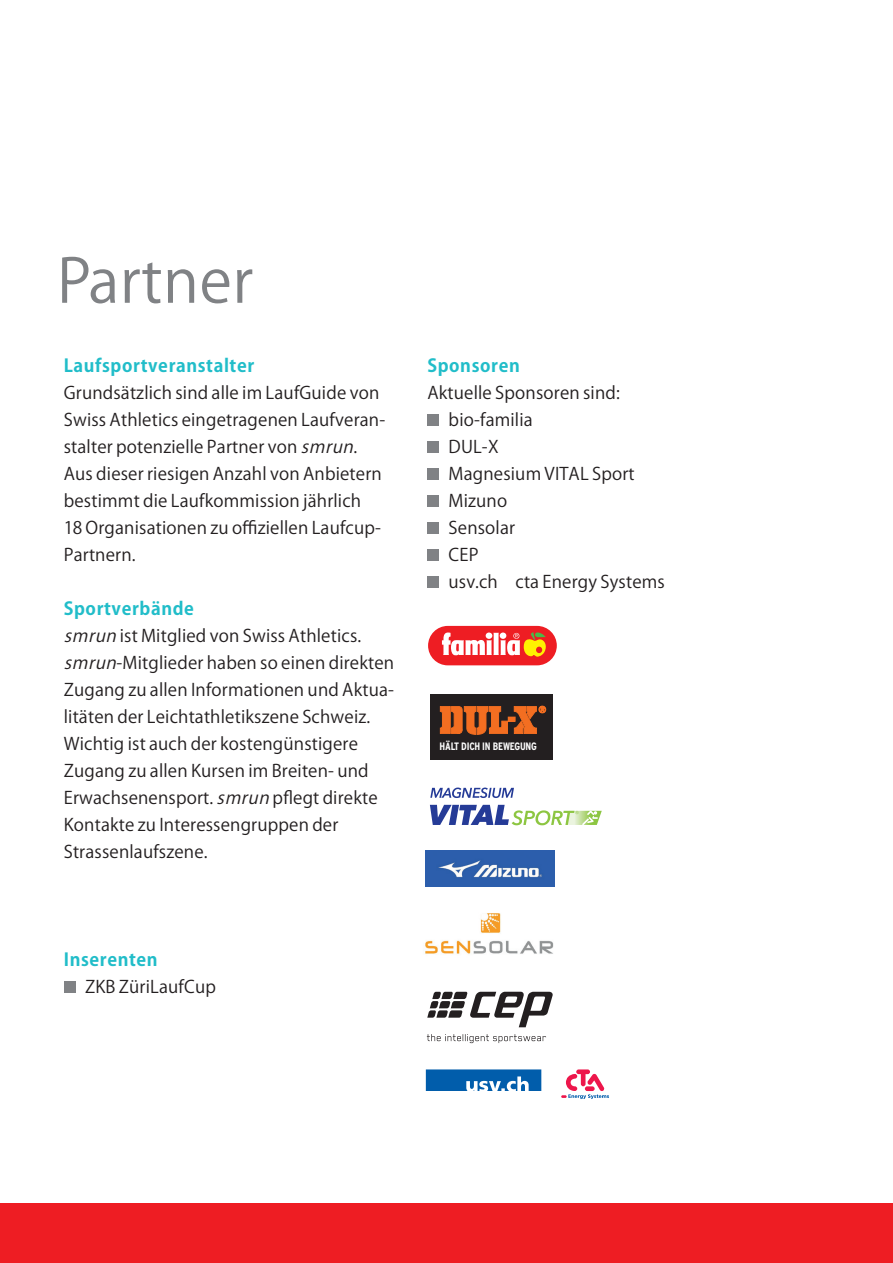
<style>
.page{position:relative;width:893px;height:1263px;background:#fff}
.page>*{position:absolute;margin:0;border:0;box-sizing:border-box;transform-origin:0 0}
.titel{font:60px "Koz Go Pro";letter-spacing:.01em;color:#808285}
.ut{font:700 17.7px "Koz Go Pro";letter-spacing:.035em;color:#21bdc9}
.gt{font:17.25px/27px "Koz Go Pro";letter-spacing:.01em;color:#231f20}
.t1{font:700 condensed 10.65px "Interstate";letter-spacing:-.02em;color:#fff}
.s1{font-style:italic}
</style>
<div class="page">
<div style="left:0;top:1203px;width:893px;height:60px;background:#ee1d23"></div>
<div style="left:427px;top:414px;width:12px;height:12px;background:#808285"></div>
<div style="left:427px;top:441px;width:12px;height:12px;background:#808285"></div>
<div style="left:427px;top:468px;width:12px;height:12px;background:#808285"></div>
<div style="left:427px;top:495px;width:12px;height:12px;background:#808285"></div>
<div style="left:427px;top:522px;width:12px;height:12px;background:#808285"></div>
<div style="left:427px;top:549px;width:12px;height:12px;background:#808285"></div>
<div style="left:427px;top:576px;width:12px;height:12px;background:#808285"></div>
<div style="left:64px;top:981px;width:11px;height:12px;background:#808285"></div>
<div style="left:428px;top:626px;width:129px;height:39px;background:#ee1d23;border-radius:20px"></div>
<svg style="left:442px;top:632px;width:104px;height:25px"></svg>
<div style="left:430px;top:694px;width:122px;height:66px;background:#231f20"></div>
<svg style="left:440px;top:706px;width:106px;height:28px"></svg>
<svg style="left:430px;top:787px;width:84px;height:11px"></svg>
<svg style="left:430px;top:805px;width:172px;height:20px"></svg>
<img style="left:426px;top:851px;width:129px;height:36px">
<img style="left:425px;top:913px;width:129px;height:41px">
<svg style="left:427px;top:992px;width:126px;height:35px"></svg>
<svg style="left:427px;top:1034px;width:119px;height:9px"></svg>
<svg style="left:561px;top:1069px;width:48px;height:30px"></svg>
<svg style="left:426px;top:1069px;width:115px;height:22px;background:#2b77b8"></svg>
<p class="titel" style="left:57px;top:242px;width:198px">Partner</p>
<p class="ut" style="left:64px;top:354px;width:192px">Laufsportveranstalter</p>
<p class="gt" style="left:64px;top:379px;width:323px">Grundsätzlich sind alle im LaufGuide von Swiss Athletics eingetragenen Laufveran&shy;stalter potenzielle Partner von <span class="s1">smrun</span>.<br>Aus dieser riesigen Anzahl von Anbietern bestimmt die Laufkommission jährlich<br>18 Organisationen zu offiziellen Laufcup-Partnern.</p>
<p class="ut" style="left:64px;top:597px;width:132px">Sportverbände</p>
<p class="gt" style="left:64px;top:622px;width:299px"><span class="s1">smrun</span> ist Mitglied von Swiss Athletics.</p>
<p class="gt" style="left:64px;top:649px;width:332px"><span class="s1">smrun</span>-Mitglieder haben so einen direkten Zugang zu allen Informationen und Aktua&shy;litäten der Leichtathletikszene Schweiz.<br>Wichtig ist auch der kostengünstigere Zugang zu allen Kursen im Breiten- und Erwachsenensport. <span class="s1">smrun</span> pflegt direkte Kontakte zu Interessengruppen der Strassenlaufszene.</p>
<p class="ut" style="left:427px;top:354px;width:94px">Sponsoren</p>
<p class="gt" style="left:427px;top:379px;width:194px">Aktuelle Sponsoren sind:</p>
<p class="gt" style="left:449px;top:406px;width:86px">bio-familia</p>
<p class="gt" style="left:449px;top:433px;width:51px">DUL-X</p>
<p class="gt" style="left:449px;top:460px;width:188px">Magnesium VITAL Sport</p>
<p class="gt" style="left:449px;top:487px;width:60px">Mizuno</p>
<p class="gt" style="left:449px;top:514px;width:68px">Sensolar</p>
<p class="gt" style="left:449px;top:541px;width:31px">CEP</p>
<p class="gt" style="left:449px;top:568px;width:218px">usv.ch cta Energy Systems</p>
<p class="t1" style="left:440px;top:740px;width:99px">HÄLT DICH IN BEWEGUNG</p>
<p class="ut" style="left:64px;top:948px;width:95px">Inserenten</p>
<p class="gt" style="left:85px;top:973px;width:132px">ZKB ZüriLaufCup</p>
</div>
